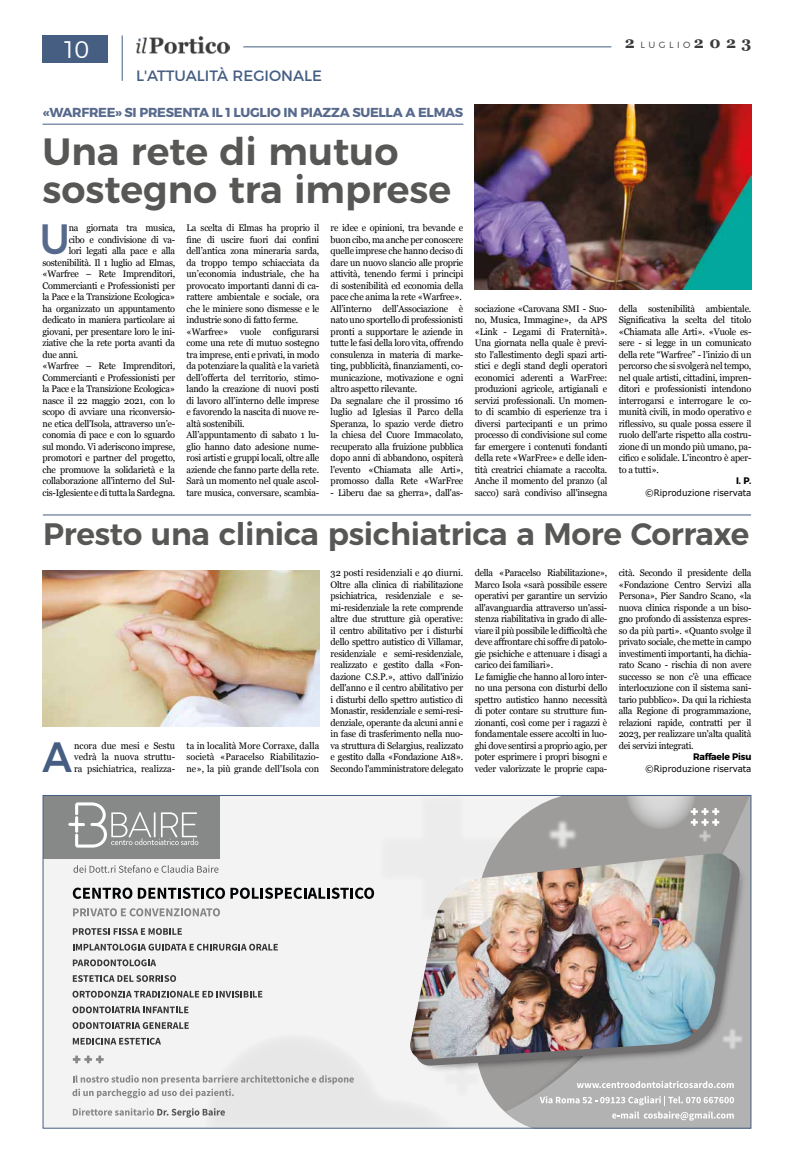
<style>
.page{position:relative;width:794px;height:1163px;background:#fff}
.page>*{position:absolute;margin:0;border:0;box-sizing:border-box;transform-origin:0 0}
.t1{font:500 42.4px "Montserrat";color:#576a8d;scale:.93 1}
.t2{font:500 42.4px "Montserrat";color:#455e82;scale:.93 1}
.t3{font:600 38px/38px "Montserrat";color:#575756}
.t4{font:600 31px "Montserrat";letter-spacing:-.01em;color:#575756}
.t5{font:300 24px "Montserrat";color:#fff}
.t6{font:15px "Montserrat";color:#455e82}
.t7{font:700 13px "Montserrat";letter-spacing:-.02em;color:#576a8d}
.t8{font:9.5px/11.5px "Georgia";letter-spacing:-.02em;color:#000;text-align:justify;scale:.96 1}
.t9{font:700 9.5px "Montserrat";letter-spacing:-.025em;color:#000;scale:.96 1}
.t10{font:9px "Verdana";color:#000;scale:.96 1}
.t11{font:300 9px "Montserrat";letter-spacing:.38em;color:#3c3c3b}
.s1{font-family:"Georgia";font-weight:700;font-size:16px}
</style>
<div class="page">
<hr style="left:243px;top:47px;width:368px;height:1px;background:#455e82">
<div style="left:43px;top:35px;width:65px;height:27px;background:#455e82"></div>
<hr style="left:122px;top:35px;width:1px;height:46px;background:#455e82">
<img style="left:136px;top:36px;width:94px;height:18px">
<div style="left:43px;top:795px;width:708px;height:332px;background:#f4f3f4"></div>
<svg style="left:505px;top:796px;width:244px;height:330px;background:#b1b0af"></svg>
<img style="left:479px;top:826px;width:270px;height:280px">
<svg style="left:479px;top:857px;width:262px;height:208px;background:#a2a1a1"></svg>
<img style="left:414px;top:853px;width:319px;height:206px">
<svg style="left:626px;top:796px;width:93px;height:33px;background:#b8b7b7"></svg>
<svg style="left:74px;top:865px;width:144px;height:7px"></svg>
<svg style="left:73px;top:928px;width:109px;height:6px"></svg>
<svg style="left:73px;top:943px;width:205px;height:7px"></svg>
<svg style="left:73px;top:959px;width:83px;height:7px"></svg>
<svg style="left:73px;top:975px;width:103px;height:6px"></svg>
<svg style="left:72px;top:990px;width:190px;height:7px"></svg>
<svg style="left:72px;top:1006px;width:116px;height:7px"></svg>
<svg style="left:72px;top:1021px;width:407px;height:103px"></svg>
<svg style="left:73px;top:887px;width:59px;height:11px"></svg>
<svg style="left:138px;top:887px;width:236px;height:11px"></svg>
<svg style="left:73px;top:908px;width:147px;height:8px"></svg>
<svg style="left:577px;top:1080px;width:157px;height:7px"></svg>
<svg style="left:539px;top:1095px;width:195px;height:10px"></svg>
<svg style="left:612px;top:1111px;width:122px;height:9px"></svg>
<div style="left:43px;top:795px;width:177px;height:63px;background:#878888"></div>
<svg style="left:68px;top:802px;width:130px;height:45px"></svg>
<hr style="left:43px;top:124px;width:420px;height:1px;background:#455e82">
<img style="left:475px;top:104px;width:276px;height:185px">
<img style="left:43px;top:570px;width:276px;height:156px">
<hr style="left:43px;top:514px;width:708px;height:1px;background:#455e82">
<h3 class="t5" style="left:62px;top:30px;width:29px">10</h3>
<p class="t11" style="left:625px;top:37px;width:128px"><span class="s1">2</span> LUGLIO<span class="s1">2023</span></p>
<h3 class="t6" style="left:136px;top:64px;width:187px">L'ATTUALITÀ REGIONALE</h3>
<h3 class="t7" style="left:43px;top:102px;width:422px">«WARFREE» SI PRESENTA IL 1 LUGLIO IN PIAZZA SUELLA A ELMAS</h3>
<h2 class="t3" style="left:43px;top:129px;width:410px">Una rete di mutuo sostegno tra imprese</h2>
<h1 class="t1" style="left:40px;top:205px;width:34px">U</h1>
<p class="t8" style="left:69px;top:222px;width:112px">na giornata tra musica,</p>
<p class="t8" style="left:69px;top:233px;width:112px">cibo e condivisione di va-</p>
<p class="t8" style="left:69px;top:245px;width:112px">lori legati alla pace e alla</p>
<p class="t8" style="left:43px;top:256px;width:140px">sostenibilità. Il 1 luglio ad Elmas,</p>
<p class="t8" style="left:43px;top:268px;width:140px">«Warfree – Rete Imprenditori,</p>
<p class="t8" style="left:43px;top:279px;width:140px">Commercianti e Professionisti per</p>
<p class="t8" style="left:43px;top:291px;width:140px">la Pace e la Transizione Ecologica»</p>
<p class="t8" style="left:43px;top:302px;width:140px">ha organizzato un appuntamento</p>
<p class="t8" style="left:43px;top:314px;width:140px">dedicato in maniera particolare ai</p>
<p class="t8" style="left:43px;top:325px;width:140px">giovani, per presentare loro le ini-</p>
<p class="t8" style="left:43px;top:337px;width:140px">ziative che la rete porta avanti da</p>
<p class="t8" style="left:43px;top:348px;width:39px">due anni.</p>
<p class="t8" style="left:43px;top:360px;width:140px">«Warfree – Rete Imprenditori,</p>
<p class="t8" style="left:43px;top:371px;width:140px">Commercianti e Professionisti per</p>
<p class="t8" style="left:43px;top:383px;width:140px">la Pace e la Transizione Ecologica»</p>
<p class="t8" style="left:43px;top:394px;width:140px">nasce il 22 maggio 2021, con lo</p>
<p class="t8" style="left:43px;top:406px;width:140px">scopo di avviare una riconversio-</p>
<p class="t8" style="left:43px;top:417px;width:140px">ne etica dell’Isola, attraverso un’e-</p>
<p class="t8" style="left:43px;top:429px;width:140px">conomia di pace e con lo sguardo</p>
<p class="t8" style="left:43px;top:440px;width:140px">sul mondo. Vi aderiscono imprese,</p>
<p class="t8" style="left:43px;top:452px;width:140px">promotori e partner del progetto,</p>
<p class="t8" style="left:43px;top:463px;width:140px">che promuove la solidarietà e la</p>
<p class="t8" style="left:43px;top:475px;width:140px">collaborazione all’interno del Sul-</p>
<p class="t8" style="left:43px;top:486px;width:140px">cis-Iglesiente e di tutta la Sardegna.</p>
<p class="t8" style="left:187px;top:222px;width:140px;text-align:left">La scelta di Elmas ha proprio il fine di uscire fuori dai confini dell’antica zona mineraria sarda, da troppo tempo schiacciata da un’economia industriale, che ha provocato importanti danni di ca&shy;rattere ambientale e sociale, ora che le miniere sono dismesse e le industrie sono di fatto ferme. «Warfree» vuole configurarsi come una rete di mutuo sostegno tra imprese, enti e privati, in modo da potenziare la qualità e la varietà dell’offerta del territorio, stimo&shy;lando la creazione di nuovi posti di lavoro all’interno delle imprese e favorendo la nascita di nuove re&shy;altà sostenibili.<br>All’appuntamento di sabato 1 lu&shy;glio hanno dato adesione nume&shy;rosi artisti e gruppi locali, oltre alle aziende che fanno parte della rete.<br>Sarà un momento nel quale ascol&shy;tare musica, conversare, scambia-</p>
<p class="t8" style="left:331px;top:222px;width:140px;text-align:left">re idee e opinioni, tra bevande e buon cibo, ma anche per conoscere quelle imprese che hanno deciso di dare un nuovo slancio alle proprie attività, tenendo fermi i principi di sostenibilità ed economia della pace che anima la rete «Warfree».<br>All’interno dell’Associazione è nato uno sportello di professionisti pronti a supportare le aziende in tutte le fasi della loro vita, offrendo consulenza in materia di marke&shy;ting, pubblicità, finanziamenti, co&shy;municazione, motivazione e ogni altro aspetto rilevante.<br>Da segnalare che il prossimo 16 luglio ad Iglesias il Parco della Speranza, lo spazio verde dietro la chiesa del Cuore Immacolato, recuperato alla fruizione pubblica dopo anni di abbandono, ospiterà l'evento «Chiamata alle Arti», promosso dalla Rete «WarFree</p>
<p class="t8" style="left:331px;top:486px;width:140px">- Lìberu dae sa gherra», dall'as-</p>
<p class="t8" style="left:475px;top:302px;width:140px">sociazione «Carovana SMI - Suo&shy;no, Musica, Immagine», da APS «Link - Legami di Fraternità».<br>Una giornata nella quale è previ&shy;sto l'allestimento degli spazi arti&shy;stici e degli stand degli operatori economici aderenti a WarFree: produzioni agricole, artigianali e servizi professionali. Un momen&shy;to di scambio di esperienze tra i diversi partecipanti e un primo processo di condivisione sul come far emergere i contenuti fondanti della rete «WarFree» e delle iden&shy;tità creatrici chiamate a raccolta.<br>Anche il momento del pranzo (al sacco) sarà condiviso all'insegna</p>
<p class="t8" style="left:619px;top:302px;width:140px">della sostenibilità ambientale.<br>Significativa la scelta del titolo «Chiamata alle Arti». «Vuole es&shy;sere - si legge in un comunicato della rete “Warfree” - l’inizio di un percorso che si svolgerà nel tempo, nel quale artisti, cittadini, impren&shy;ditori e professionisti intendono interrogarsi e interrogare le co&shy;munità civili, in modo operativo e riflessivo, su quale possa essere il ruolo dell'arte rispetto alla costru&shy;zione di un mondo più umano, pa&shy;cifico e solidale. L'incontro è aper&shy;to a tutti».</p>
<p class="t9" style="left:736px;top:473px;width:17px">I. P.</p>
<p class="t10" style="left:645px;top:486px;width:112px">©Riproduzione riservata</p>
<h3 class="t4" style="left:43px;top:509px;width:707px">Presto una clinica psichiatrica a More Corraxe</h3>
<h1 class="t2" style="left:43px;top:722px;width:33px">A</h1>
<p class="t8" style="left:74px;top:739px;width:107px">ncora due mesi e Sestu vedrà la nuova struttu&shy;ra psichiatrica, realizza-</p>
<p class="t8" style="left:187px;top:739px;width:140px">ta in località More Corraxe, dalla società «Paracelso Riabilitazio&shy;ne», la più grande dell'Isola con</p>
<p class="t8" style="left:331px;top:567px;width:140px">32 posti residenziali e 40 diurni.<br>Oltre alla clinica di riabilitazione psichiatrica, residenziale e se&shy;mi-residenziale la rete comprende altre due strutture già operative: il centro abilitativo per i disturbi dello spettro autistico di Villamar, residenziale e semi-residenziale, realizzato e gestito dalla «Fon&shy;dazione C.S.P.», attivo dall'inizio dell'anno e il centro abilitativo per i disturbi dello spettro autistico di Monastir, residenziale e semi-resi&shy;denziale, operante da alcuni anni e in fase di trasferimento nella nuo&shy;va struttura di Selargius, realizzato e gestito dalla «Fondazione A18».<br>Secondo l'amministratore delegato</p>
<p class="t8" style="left:475px;top:567px;width:140px;text-align:left">della «Paracelso Riabilitazione», Marco Isola «sarà possibile essere operativi per garantire un servizio all'avanguardia attraverso un'assi&shy;stenza riabilitativa in grado di alle&shy;viare il più possibile le difficoltà che deve affrontare chi soffre di patolo&shy;gie psichiche e attenuare i disagi a carico dei familiari».<br>Le famiglie che hanno al loro inter&shy;no una persona con disturbi dello spettro autistico hanno necessità di poter contare su strutture fun&shy;zionanti, così come per i ragazzi è fondamentale essere accolti in luo&shy;ghi dove sentirsi a proprio agio, per poter esprimere i propri bisogni e veder valorizzate le proprie capa-</p>
<p class="t8" style="left:619px;top:567px;width:140px">cità. Secondo il presidente della «Fondazione Centro Servizi alla Persona», Pier Sandro Scano, «la nuova clinica risponde a un biso&shy;gno profondo di assistenza espres&shy;so da più parti». «Quanto svolge il privato sociale, che mette in campo investimenti importanti, ha dichia&shy;rato Scano - rischia di non avere successo se non c'è una efficace interlocuzione con il sistema sani&shy;tario pubblico». Da qui la richiesta alla Regione di programmazione, relazioni rapide, contratti per il 2023, per realizzare un'alta qualità dei servizi integrati.</p>
<p class="t9" style="left:693px;top:749px;width:62px">Raffaele Pisu</p>
<p class="t10" style="left:645px;top:762px;width:112px">©Riproduzione riservata</p>
</div>
